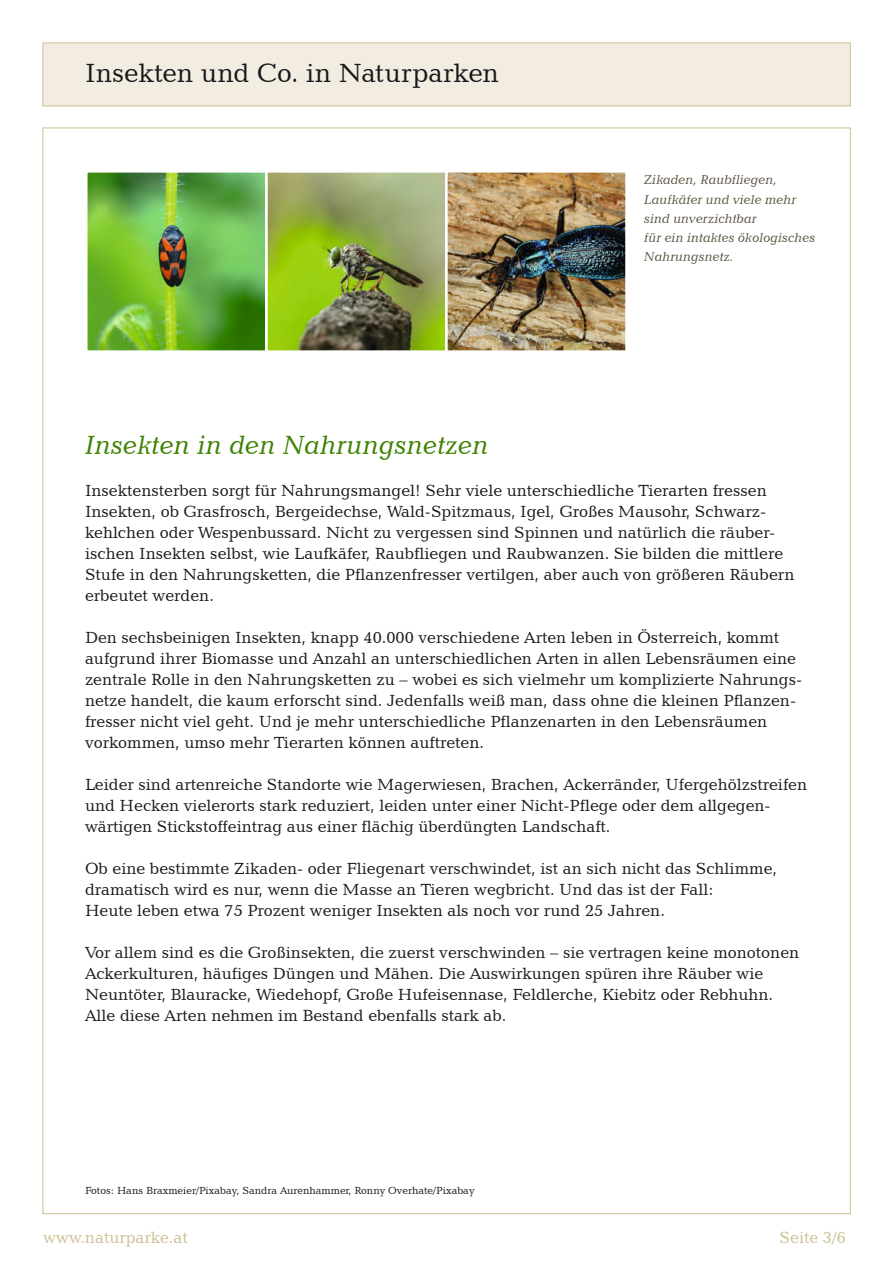
<style>
.page{position:relative;width:893px;height:1263px;background:#fff}
.page>*{position:absolute;margin:0;border:0;box-sizing:border-box;transform-origin:0 0}
.t1{font:27px "Candida BT";color:#17181b}
.t2{font:italic 27px "Candida BT";color:#3e8200}
.t3{font:16.5px/21px "Candida BT";color:#17181b}
.t4{font:16.5px "Candida BT";color:#cdbe93}
.Absatzformat_1{font:italic 13.2px/19.2px "Candida BT";color:#5b5541}
.t5{font:10.5px "Candida BT";color:#17181b}
</style>
<div class="page">
<div style="left:43px;top:43px;width:808px;height:63px;background:#f2ede0;border:1px solid #cdbe93"></div>
<img style="left:89px;top:174px;width:175px;height:175px">
<div style="left:85px;top:170px;width:183px;height:183px;border:3px solid #fff"></div>
<img style="left:269px;top:174px;width:175px;height:175px">
<div style="left:265px;top:170px;width:183px;height:183px;border:3px solid #fff"></div>
<img style="left:449px;top:174px;width:175px;height:175px">
<div style="left:445px;top:170px;width:183px;height:183px;border:3px solid #fff"></div>
<p class="t1" style="left:85px;top:56px;width:415px">Insekten und Co. in Naturparken</p>
<p class="Absatzformat_1" style="left:644px;top:170px;width:172px">Zikaden, Raubfliegen,<br>Laufkäfer und viele mehr sind unverzichtbar<br>für ein intaktes ökologisches<br>Nahrungsnetz.</p>
<p class="t2" style="left:85px;top:428px;width:405px">Insekten in den Nahrungsnetzen</p>
<p class="t3" style="left:85px;top:480px;width:711px">Insektensterben sorgt für Nahrungsmangel! Sehr viele unterschiedliche Tierarten fressen Insekten, ob Grasfrosch, Bergeidechse, Wald-Spitzmaus, Igel, Großes Mausohr, Schwarz&shy;kehlchen oder Wespenbussard. Nicht zu vergessen sind Spinnen und natürlich die räuber&shy;ischen Insekten selbst, wie Laufkäfer, Raubfliegen und Raubwanzen. Sie bilden die mittlere Stufe in den Nahrungsketten, die Pflanzenfresser vertilgen, aber auch von größeren Räubern erbeutet werden.</p>
<p class="t3" style="left:85px;top:627px;width:719px">Den sechsbeinigen Insekten, knapp 40.000 verschiedene Arten leben in Österreich, kommt aufgrund ihrer Biomasse und Anzahl an unterschiedlichen Arten in allen Lebensräumen eine zentrale Rolle in den Nahrungsketten zu – wobei es sich vielmehr um komplizierte Nahrungs&shy;netze handelt, die kaum erforscht sind. Jedenfalls weiß man, dass ohne die kleinen Pflanzen&shy;fresser nicht viel geht. Und je mehr unterschiedliche Pflanzenarten in den Lebensräumen vorkommen, umso mehr Tierarten können auftreten.</p>
<p class="t3" style="left:85px;top:774px;width:724px">Leider sind artenreiche Standorte wie Magerwiesen, Brachen, Ackerränder, Ufergehölzstreifen und Hecken vielerorts stark reduziert, leiden unter einer Nicht-Pflege oder dem allgegen&shy;wärtigen Stickstoffeintrag aus einer flächig überdüngten Landschaft.</p>
<p class="t3" style="left:85px;top:858px;width:693px">Ob eine bestimmte Zikaden- oder Fliegenart verschwindet, ist an sich nicht das Schlimme, dramatisch wird es nur, wenn die Masse an Tieren wegbricht. Und das ist der Fall:<br>Heute leben etwa 75 Prozent weniger Insekten als noch vor rund 25 Jahren.</p>
<p class="t3" style="left:85px;top:942px;width:716px">Vor allem sind es die Großinsekten, die zuerst verschwinden – sie vertragen keine monotonen Ackerkulturen, häufiges Düngen und Mähen. Die Auswirkungen spüren ihre Räuber wie Neuntöter, Blauracke, Wiedehopf, Große Hufeisennase, Feldlerche, Kiebitz oder Rebhuhn.<br>Alle diese Arten nehmen im Bestand ebenfalls stark ab.</p>
<p class="t5" style="left:85px;top:1184px;width:391px">Fotos: Hans Braxmeier/Pixabay, Sandra Aurenhammer, Ronny Overhate/Pixabay</p>
<p class="t4" style="left:43px;top:1227px;width:146px">www.naturparke.at</p>
<p class="t4" style="left:780px;top:1227px;width:68px">Seite 3/6</p>
</div>
